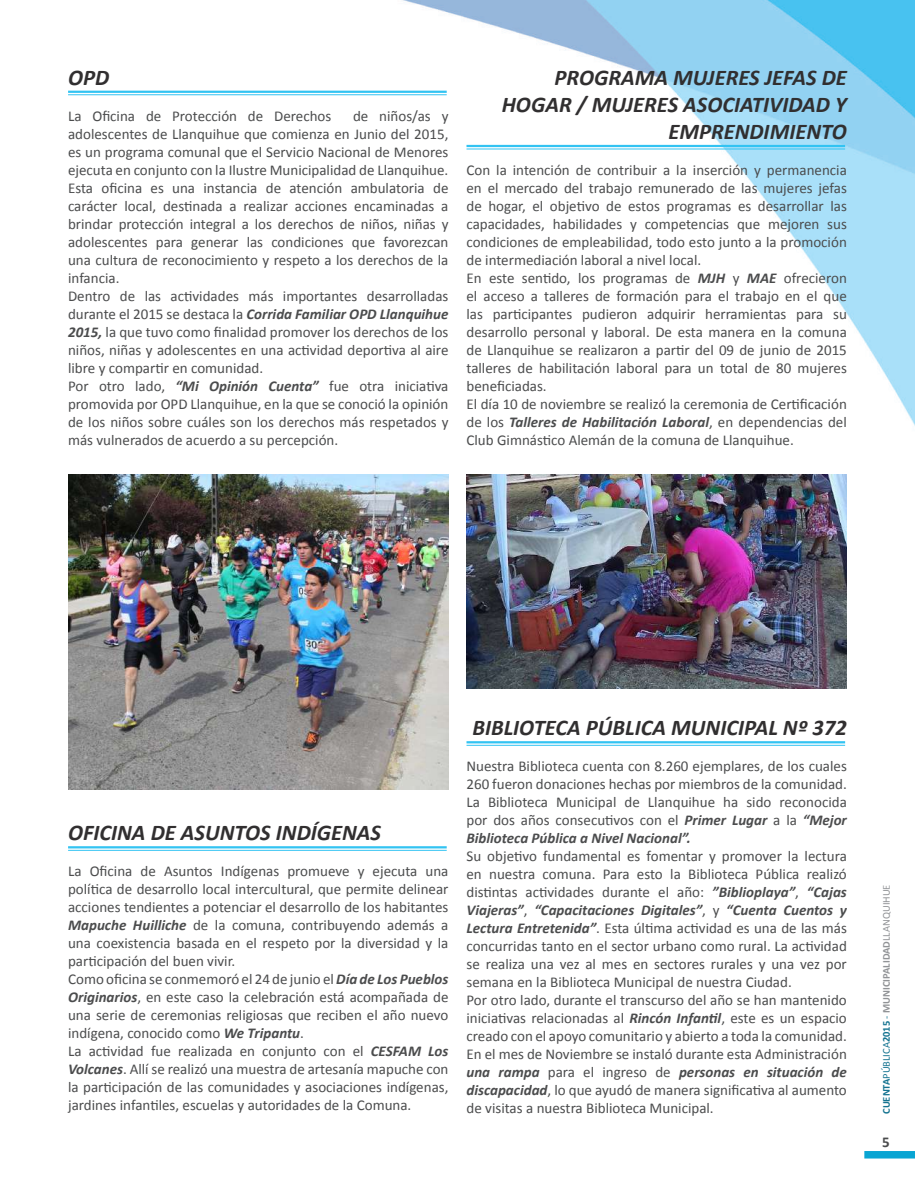
<style>
.page{position:relative;width:915px;height:1191px;background:#fff}
.page>*{position:absolute;margin:0;border:0;box-sizing:border-box;transform-origin:0 0}
.t1{font:italic 700 22.5px/27px "Calibri";color:#312f30;text-align:right}
.t2{font:15px/18px "Calibri";color:#4b4c4d}
.t3{font:700 15px "Calibri";color:#4b4c4d}
.t4{font:700 10.5px "Calibri";color:#919396}
.s1{font-weight:700;font-style:italic}
.s2{color:#147390}
.s3{font-weight:400;color:#147390}
.s4{font-weight:400}
</style>
<div class="page">
<img style="left:68px;top:0;width:846px;height:1159px">
<div style="left:864px;top:1151px;width:50px;height:7px;background:#09a5d3"></div>
<hr style="left:68px;top:91px;width:378px;height:2px;background:#32c3f2">
<hr style="left:68px;top:94px;width:378px;height:1px;background:#32c3f2">
<img style="left:68px;top:474px;width:380px;height:315px">
<img style="left:466px;top:474px;width:380px;height:214px">
<hr style="left:68px;top:846px;width:378px;height:2px;background:#32c3f2">
<hr style="left:68px;top:850px;width:378px;height:1px;background:#32c3f2">
<hr style="left:466px;top:741px;width:378px;height:2px;background:#32c3f2">
<hr style="left:466px;top:745px;width:378px;height:1px;background:#32c3f2">
<hr style="left:466px;top:145px;width:378px;height:2px;background:#32c3f2">
<hr style="left:466px;top:149px;width:378px;height:1px;background:#32c3f2">
<h1 class="t1" style="left:68px;top:63px;width:43px">OPD</h1>
<p class="t2" style="left:68px;top:106px;width:265px">La Oficina de Protección de Derechos</p>
<p class="t2" style="left:68px;top:106px;width:382px;text-indent:285px">de niños/as y adolescentes de Llanquihue que comienza en Junio del 2015, es un programa comunal que el Servicio Nacional de Menores ejecuta en conjunto con la Ilustre Municipalidad de Llanquihue.<br>Esta oficina es una instancia de atención ambulatoria de carácter local, destinada a realizar acciones encaminadas a brindar protección integral a los derechos de niños, niñas y adolescentes para generar las condiciones que favorezcan una cultura de reconocimiento y respeto a los derechos de la infancia.<br>Dentro de las actividades más importantes desarrolladas durante el 2015 se destaca la <span class="s1">Corrida Familiar OPD Llanquihue 2015,</span> la que tuvo como finalidad promover los derechos de los niños, niñas y adolescentes en una actividad deportiva al aire libre y compartir en comunidad.<br>Por otro lado, <span class="s1">“Mi Opinión Cuenta”</span> fue otra iniciativa promovida por OPD Llanquihue, en la que se conoció la opinión de los niños sobre cuáles son los derechos más respetados y más vulnerados de acuerdo a su percepción.</p>
<h1 class="t1" style="left:501px;top:63px;width:346px">PROGRAMA MUJERES JEFAS DE<br>HOGAR / MUJERES ASOCIATIVIDAD Y<br>EMPRENDIMIENTO</h1>
<p class="t2" style="left:466px;top:160px;width:382px">Con la intención de contribuir a la inserción y permanencia en el mercado del trabajo remunerado de las mujeres jefas de hogar, el objetivo de estos programas es desarrollar las capacidades, habilidades y competencias que mejoren sus condiciones de empleabilidad, todo esto junto a la promoción de intermediación laboral a nivel local.<br>En este sentido, los programas de <span class="s1">MJH</span> y <span class="s1">MAE</span> ofrecieron el acceso a talleres de formación para el trabajo en el que las participantes pudieron adquirir herramientas para su desarrollo personal y laboral. De esta manera en la comuna de Llanquihue se realizaron a partir del 09 de junio de 2015 talleres de habilitación laboral para un total de 80 mujeres beneficiadas.<br>El día 10 de noviembre se realizó la ceremonia de Certificación de los <span class="s1">Talleres de Habilitación Laboral</span>, en dependencias del Club Gimnástico Alemán de la comuna de Llanquihue.</p>
<h1 class="t1" style="left:68px;top:817px;width:314px">OFICINA DE ASUNTOS INDÍGENAS</h1>
<p class="t2" style="left:68px;top:861px;width:382px">La Oficina de Asuntos Indígenas promueve y ejecuta una política de desarrollo local intercultural, que permite delinear acciones tendientes a potenciar el desarrollo de los habitantes <span class="s1">Mapuche Huilliche</span> de la comuna, contribuyendo además a una coexistencia basada en el respeto por la diversidad y la participación del buen vivir.<br>Como oficina se conmemoró el 24 de junio el <span class="s1">Día de Los Pueblos Originarios</span>, en este caso la celebración está acompañada de una serie de ceremonias religiosas que reciben el año nuevo indígena, conocido como <span class="s1">We Tripantu</span>.<br>La actividad fue realizada en conjunto con el <span class="s1">CESFAM Los Volcanes</span>. Allí se realizó una muestra de artesanía mapuche con la participación de las comunidades y asociaciones indígenas, jardines infantiles, escuelas y autoridades de la Comuna.</p>
<h1 class="t1" style="left:472px;top:712px;width:376px">BIBLIOTECA PÚBLICA MUNICIPAL Nº 372</h1>
<p class="t2" style="left:466px;top:756px;width:382px;text-align:justify">Nuestra Biblioteca cuenta con 8.260 ejemplares, de los cuales 260 fueron donaciones hechas por miembros de la comunidad.<br>La Biblioteca Municipal de Llanquihue ha sido reconocida por dos años consecutivos con el <span class="s1">Primer Lugar</span> a la <span class="s1">“Mejor Biblioteca Pública a Nivel Nacional”.</span></p>
<p class="t2" style="left:466px;top:846px;width:382px">Su objetivo fundamental es fomentar y promover la lectura en nuestra comuna. Para esto la Biblioteca Pública realizó distintas actividades durante el año: <span class="s1">”Biblioplaya”</span>, <span class="s1">“Cajas Viajeras”</span>, <span class="s1">“Capacitaciones Digitales”</span>, y <span class="s1">“Cuenta Cuentos y Lectura Entretenida”</span>. Esta última actividad es una de las más concurridas tanto en el sector urbano como rural. La actividad se realiza una vez al mes en sectores rurales y una vez por semana en la Biblioteca Municipal de nuestra Ciudad.<br>Por otro lado, durante el transcurso del año se han mantenido iniciativas relacionadas al <span class="s1">Rincón Infantil</span>, este es un espacio creado con el apoyo comunitario y abierto a toda la comunidad.<br>En el mes de Noviembre se instaló durante esta Administración <span class="s1">una rampa</span> para el ingreso de <span class="s1">personas en situación de discapacidad</span>, lo que ayudó de manera significativa al aumento de visitas a nuestra Biblioteca Municipal.</p>
<p class="t4" style="left:879px;top:1114px;width:231px;rotate:-90deg"><span class="s2">CUENTA</span><span class="s3">PÚBLICA</span><span class="s2">2015</span> <span class="s3">-</span> MUNICIPALIDAD<span class="s4">LLANQUIHUE</span></p>
<p class="t3" style="left:881px;top:1132px;width:9px">5</p>
</div>
